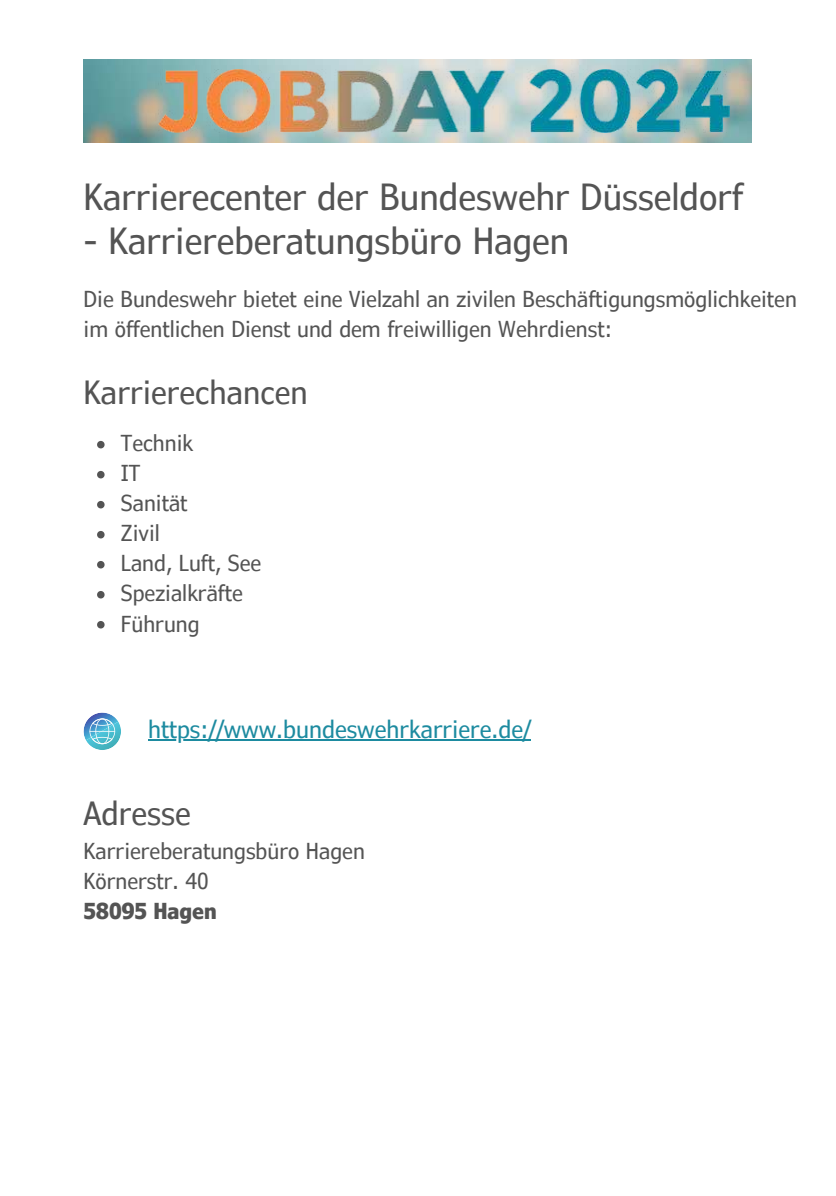
<style>
.page{position:relative;width:836px;height:1196px;background:#fff}
.page>*{position:absolute;margin:0;border:0;box-sizing:border-box;transform-origin:0 0}
.t1{font:condensed 36px "Verdana Pro";color:#545454}
.t2{font:condensed 32px "Verdana Pro";color:#545454}
.t3{font:condensed 24px "Verdana Pro";color:#1d8ba0}
.t4{font:condensed 22px/30px "Verdana Pro";color:#545454}
.t5{font:700 condensed 22px "Verdana Pro";color:#545454}
</style>
<div class="page">
<svg style="left:97px;top:441px;width:8px;height:7px"></svg>
<svg style="left:97px;top:471px;width:8px;height:7px"></svg>
<svg style="left:97px;top:501px;width:8px;height:7px"></svg>
<svg style="left:97px;top:531px;width:8px;height:7px"></svg>
<svg style="left:97px;top:561px;width:8px;height:7px"></svg>
<svg style="left:97px;top:591px;width:8px;height:7px"></svg>
<svg style="left:97px;top:621px;width:8px;height:7px"></svg>
<img style="left:84px;top:60px;width:667px;height:82px">
<img style="left:158px;top:70px;width:572px;height:63px">
<svg style="left:88px;top:712px;width:28px;height:32px"></svg>
<hr style="left:148px;top:739px;width:382px;height:2px;background:#1d8ba0">
<h1 class="t1" style="left:84px;top:174px;width:661px">Karrierecenter der Bundeswehr Düsseldorf</h1>
<h1 class="t1" style="left:84px;top:218px;width:487px">- Karriereberatungsbüro Hagen</h1>
<p class="t4" style="left:84px;top:284px;width:714px">Die Bundeswehr bietet eine Vielzahl an zivilen Beschäftigungsmöglichkeiten im öffentlichen Dienst und dem freiwilligen Wehrdienst:</p>
<h2 class="t2" style="left:84px;top:371px;width:225px">Karrierechancen</h2>
<p class="t4" style="left:121px;top:429px;width:142px">Technik<br>IT<br>Sanität<br>Zivil<br>Land, Luft, See<br>Spezialkräfte<br>Führung</p>
<p class="t3" style="left:148px;top:714px;width:384px">https://www.bundeswehrkarriere.de/</p>
<h2 class="t2" style="left:84px;top:792px;width:109px">Adresse</h2>
<p class="t4" style="left:84px;top:836px;width:283px">Karriereberatungsbüro Hagen<br>Körnerstr. 40</p>
<p class="t5" style="left:84px;top:896px;width:135px">58095 Hagen</p>
</div>
